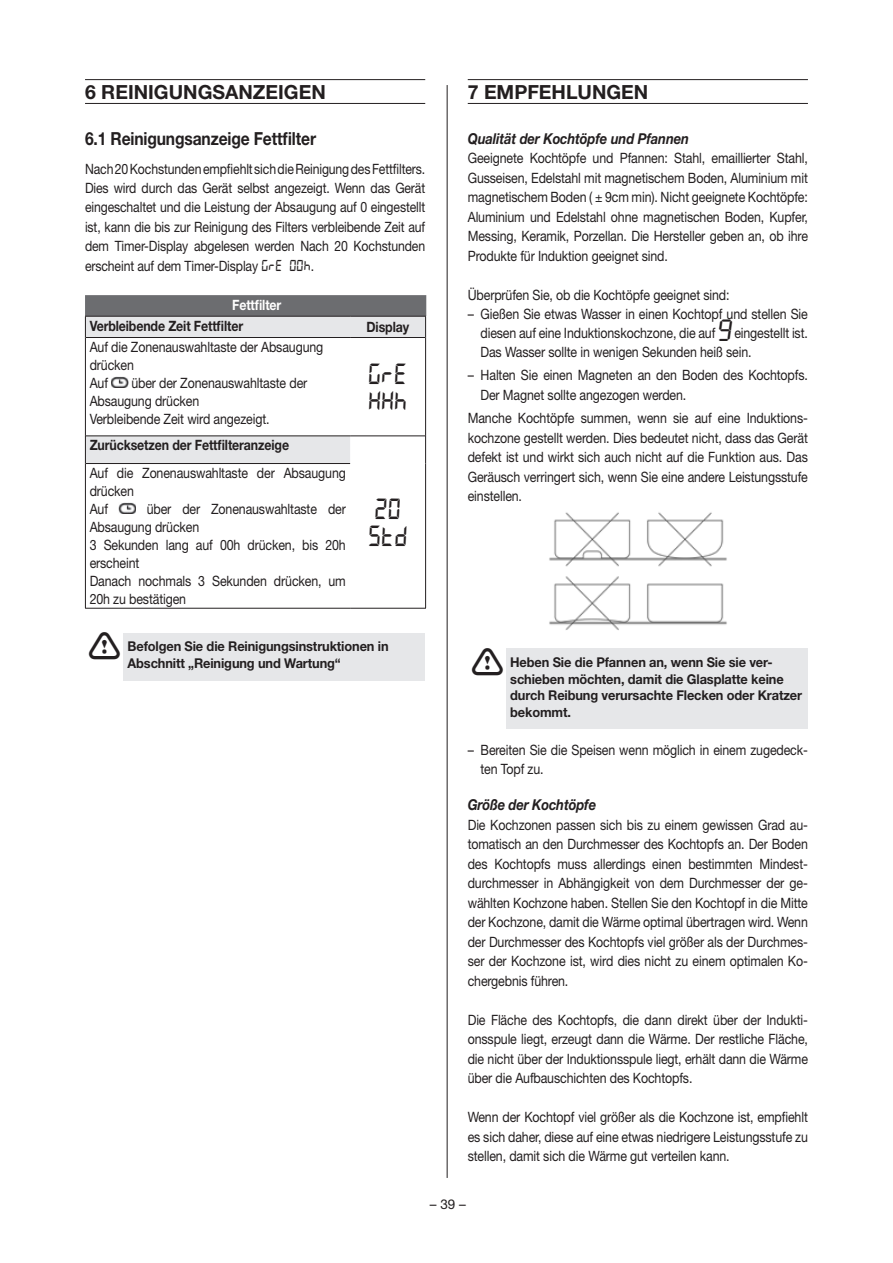
<style>
.page{position:relative;width:893px;height:1263px;background:#fff}
.page>*{position:absolute;margin:0;border:0;box-sizing:border-box;transform-origin:0 0}
.t1{font:26.25px/27px "Segment 7 Standard";letter-spacing:-.01em;color:#231f20;scale:.87 1}
.t2{font:700 19.5px "Helvetica Neue LT Std";color:#231f20}
.t3{font:700 18px "Helvetica Neue LT Std";letter-spacing:-.01em;color:#231f20;scale:.87 1}
.t4{font:italic 700 15px "Helvetica Neue";letter-spacing:-.01em;color:#231f20;scale:.87 1}
.t5{font:14.25px/19.5px "Helvetica Neue LT Std";letter-spacing:-.01em;color:#231f20;scale:.87 1}
.t6{font:14.25px/19.5px "Helvetica Neue LT Std";letter-spacing:-.01em;color:#231f20;text-align:justify;scale:.86 1}
.t7{font:700 14.25px "Helvetica Neue LT Std";letter-spacing:-.01em;color:#231f20;scale:.87 1}
.t8{font:700 14.25px "Helvetica Neue LT Std";letter-spacing:-.01em;color:#fff;scale:.87 1}
.t9{font:700 13.5px/16.5px "Helvetica Neue LT Std";letter-spacing:-.01em;color:#231f20;scale:.95 1}
.t10{font:13.5px "Helvetica Neue LT Std";color:#231f20}
.s1{font-family:"Segment 7 Standard"}
.s2{font-family:"LCD Normal";font-size:27px}
</style>
<div class="page">
<hr style="left:447px;top:85px;width:1px;height:1093px;background:#231f20">
<hr style="left:85px;top:79px;width:340px;height:1px;background:#231f20">
<hr style="left:85px;top:103px;width:340px;height:1px;background:#231f20">
<div style="left:85px;top:295px;width:341px;height:21px;background:#6c6d70"></div>
<div style="left:123px;top:633px;width:302px;height:47px;background:#e6e7e9"></div>
<svg style="left:86px;top:317px;width:339px;height:146px"></svg>
<svg style="left:85px;top:317px;width:1px;height:20px"></svg>
<svg style="left:425px;top:317px;width:1px;height:20px"></svg>
<hr style="left:85px;top:337px;width:1px;height:99px;background:#231f20">
<hr style="left:425px;top:337px;width:1px;height:99px;background:#231f20">
<svg style="left:85px;top:436px;width:1px;height:27px"></svg>
<svg style="left:425px;top:436px;width:1px;height:27px"></svg>
<hr style="left:85px;top:463px;width:1px;height:145px;background:#231f20">
<hr style="left:425px;top:463px;width:1px;height:145px;background:#231f20">
<hr style="left:350px;top:608px;width:76px;height:1px;background:#231f20">
<hr style="left:85px;top:316px;width:265px;height:1px;background:#231f20">
<hr style="left:350px;top:316px;width:76px;height:1px;background:#231f20">
<hr style="left:86px;top:337px;width:264px;height:1px;background:#231f20">
<hr style="left:350px;top:337px;width:75px;height:1px;background:#231f20">
<hr style="left:86px;top:436px;width:264px;height:1px;background:#231f20">
<hr style="left:350px;top:436px;width:75px;height:1px;background:#231f20">
<hr style="left:86px;top:463px;width:264px;height:1px;background:#231f20">
<hr style="left:85px;top:608px;width:265px;height:1px;background:#231f20">
<img style="left:111px;top:376px;width:17px;height:12px">
<img style="left:119px;top:502px;width:17px;height:12px">
<hr style="left:468px;top:79px;width:340px;height:1px;background:#231f20">
<hr style="left:468px;top:103px;width:340px;height:1px;background:#231f20">
<div style="left:506px;top:649px;width:302px;height:80px;background:#e6e7e9"></div>
<img style="left:549px;top:512px;width:178px;height:118px">
<h2 class="t2" style="left:85px;top:80px;width:242px">6 REINIGUNGSANZEIGEN</h2>
<p class="t3" style="left:85px;top:128px;width:267px">6.1 Reinigungsanzeige Fettfilter</p>
<p class="t6" style="left:85px;top:158px;width:397px">Nach 20 Kochstunden empfiehlt sich die Reinigung des Fettfilters.<br>Dies wird durch das Gerät selbst angezeigt. Wenn das Gerät eingeschaltet und die Leistung der Absaugung auf 0 eingestellt ist, kann die bis zur Reinigung des Filters verbleibende Zeit auf dem Timer-Display abgelesen werden Nach 20 Kochstunden erscheint auf dem Timer-Display <span class="s1">GrE 00h</span>.</p>
<p class="t8" style="left:232px;top:296px;width:58px">Fettfilter</p>
<p class="t7" style="left:90px;top:317px;width:178px">Verbleibende Zeit Fettfilter</p>
<p class="t7" style="left:367px;top:318px;width:50px">Display</p>
<p class="t5" style="left:90px;top:338px;width:270px;line-height:18px">Auf die Zonenauswahltaste der Absaugung drücken<br>Auf</p>
<h1 class="t1" style="left:368px;top:362px;width:47px">GrE xxh</h1>
<p class="t5" style="left:90px;top:374px;width:252px;line-height:18px;text-indent:42px">über der Zonenauswahltaste der<br>Absaugung drücken<br>Verbleibende Zeit wird angezeigt.</p>
<p class="t7" style="left:90px;top:436px;width:231px">Zurücksetzen der Fettfilteranzeige</p>
<p class="t5" style="left:90px;top:464px;width:296px;line-height:18px">Auf die Zonenauswahltaste der Absaugung drücken<br>Auf</p>
<h1 class="t1" style="left:368px;top:498px;width:47px">20<br>Std</h1>
<p class="t5" style="left:90px;top:500px;width:296px;line-height:18px;text-indent:57px">über der Zonenauswahltaste der<br>Absaugung drücken<br>3 Sekunden lang auf 00h drücken, bis 20h erscheint<br>Danach nochmals 3 Sekunden drücken, um<br>20h zu bestätigen</p>
<p class="t9" style="left:128px;top:638px;width:276px">Befolgen Sie die Reinigungsinstruktionen in<br>Abschnitt „Reinigung und Wartung“</p>
<h2 class="t2" style="left:468px;top:80px;width:182px">7 EMPFEHLUNGEN</h2>
<p class="t4" style="left:468px;top:129px;width:256px">Qualität der Kochtöpfe und Pfannen</p>
<p class="t5" style="left:468px;top:148px;width:393px;text-align:justify">Geeignete Kochtöpfe und Pfannen: Stahl, emaillierter Stahl, Gusseisen, Edelstahl mit magnetischem Boden, Aluminium mit magnetischem Boden ( ± 9cm min). Nicht geeignete Kochtöpfe:<br>Aluminium und Edelstahl ohne magnetischen Boden, Kupfer, Messing, Keramik, Porzellan. Die Hersteller geben an, ob ihre Produkte für Induktion geeignet sind.</p>
<p class="t5" style="left:468px;top:285px;width:302px">Überprüfen Sie, ob die Kochtöpfe geeignet sind:</p>
<p class="t5" style="left:480px;top:304px;width:378px;text-align:justify;text-indent:-13px">– Gießen Sie etwas Wasser in einen Kochtopf und stellen Sie diesen auf eine Induktionskochzone, die auf <span class="s2">9</span> eingestellt ist.<br>Das Wasser sollte in wenigen Sekunden heiß sein.</p>
<p class="t5" style="left:480px;top:365px;width:378px;text-indent:-13px">– Halten Sie einen Magneten an den Boden des Kochtopfs.<br>Der Magnet sollte angezogen werden.</p>
<p class="t5" style="left:468px;top:408px;width:392px;text-align:justify">Manche Kochtöpfe summen, wenn sie auf eine Induktions&shy;kochzone gestellt werden. Dies bedeutet nicht, dass das Gerät defekt ist und wirkt sich auch nicht auf die Funktion aus. Das Geräusch verringert sich, wenn Sie eine andere Leistungsstufe einstellen.</p>
<p class="t9" style="left:510px;top:654px;width:309px">Heben Sie die Pfannen an, wenn Sie sie ver&shy;schieben möchten, damit die Glasplatte keine durch Reibung verursachte Flecken oder Kratzer bekommt.</p>
<p class="t5" style="left:480px;top:740px;width:378px;line-height:18.8px;text-indent:-13px">– Bereiten Sie die Speisen wenn möglich in einem zugedeck&shy;ten Topf zu.</p>
<p class="t4" style="left:468px;top:795px;width:149px">Größe der Kochtöpfe</p>
<p class="t5" style="left:468px;top:814px;width:393px;text-align:justify">Die Kochzonen passen sich bis zu einem gewissen Grad au&shy;tomatisch an den Durchmesser des Kochtopfs an. Der Boden des Kochtopfs muss allerdings einen bestimmten Mindest&shy;durchmesser in Abhängigkeit von dem Durchmesser der ge&shy;wählten Kochzone haben. Stellen Sie den Kochtopf in die Mitte der Kochzone, damit die Wärme optimal übertragen wird. Wenn der Durchmesser des Kochtopfs viel größer als der Durchmes&shy;ser der Kochzone ist, wird dies nicht zu einem optimalen Ko&shy;chergebnis führen.</p>
<p class="t5" style="left:468px;top:1009px;width:393px;text-align:justify">Die Fläche des Kochtopfs, die dann direkt über der Indukti&shy;onsspule liegt, erzeugt dann die Wärme. Der restliche Fläche, die nicht über der Induktionsspule liegt, erhält dann die Wärme über die Aufbauschichten des Kochtopfs.</p>
<p class="t5" style="left:468px;top:1107px;width:392px;text-align:justify">Wenn der Kochtopf viel größer als die Kochzone ist, empfiehlt es sich daher, diese auf eine etwas niedrigere Leistungsstufe zu stellen, damit sich die Wärme gut verteilen kann.</p>
<p class="t10" style="left:430px;top:1196px;width:38px">– 39 –</p>
</div>
